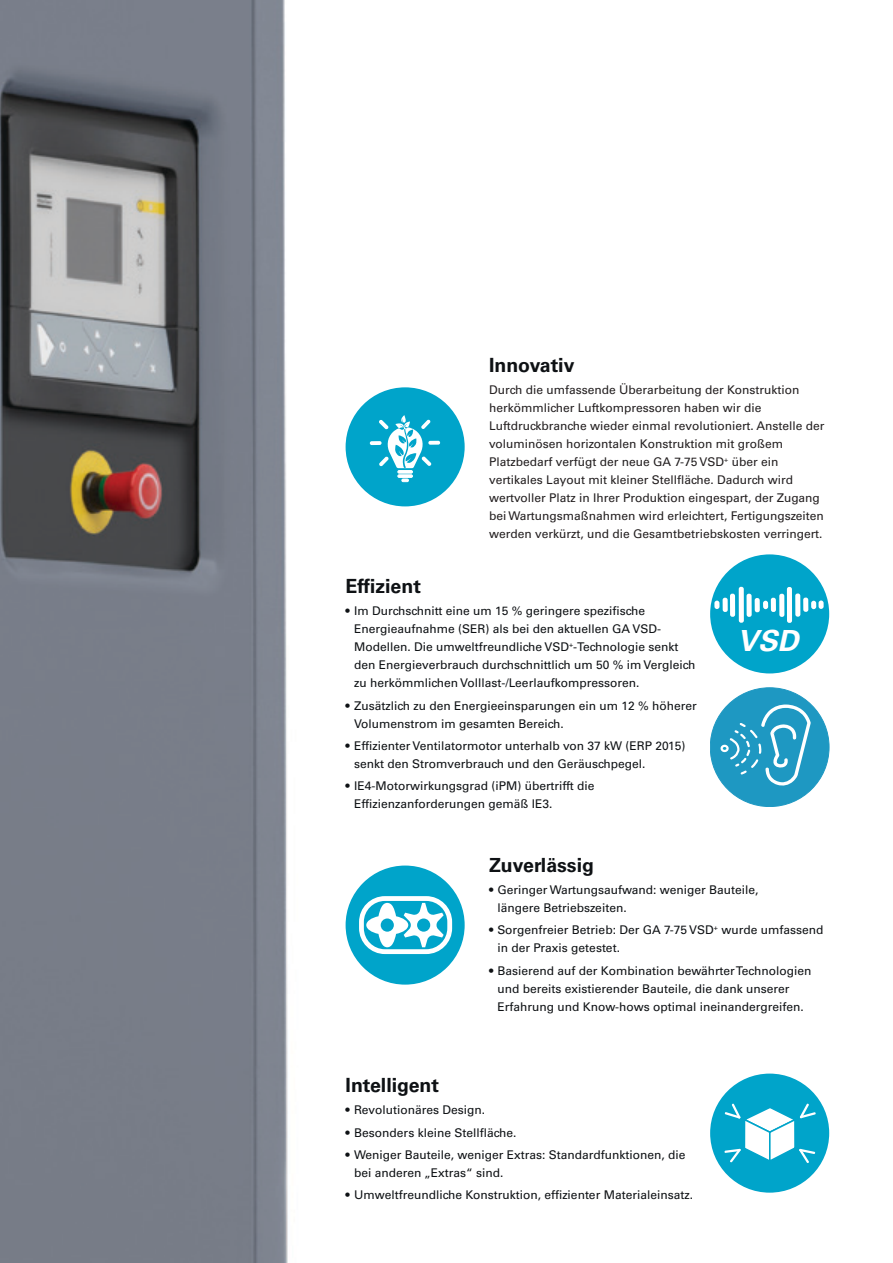
<style>
.page{position:relative;width:893px;height:1263px;background:#fff}
.page>*{position:absolute;margin:0;border:0;box-sizing:border-box;transform-origin:0 0}
.t1{font:italic 700 29.1px "Univers LT Std";color:#fff}
.t2{font:700 19.5px "Univers LT Std";color:#0e1114}
.t3{font:12px/18px "Univers LT Std";color:#0e1114}
.t4{font:12px/18px "Univers LT Std";color:#231f20}
</style>
<div class="page">
<img style="left:0;top:0;width:288px;height:1263px">
<div style="left:710px;top:1073px;width:119px;height:120px;background:#00a4ca;border-radius:50%"></div>
<svg style="left:724px;top:1103px;width:92px;height:60px"></svg>
<div style="left:346px;top:387px;width:119px;height:119px;background:#00a4ca;border-radius:50%"></div>
<div style="left:398px;top:470px;width:15px;height:3px;border:1px solid #fff"></div>
<svg style="left:398px;top:475px;width:15px;height:7px"></svg>
<svg style="left:369px;top:415px;width:72px;height:53px"></svg>
<svg style="left:346px;top:865px;width:119px;height:119px"></svg>
<div style="left:710px;top:554px;width:119px;height:119px;background:#00a4ca;border-radius:50%"></div>
<svg style="left:714px;top:586px;width:110px;height:37px"></svg>
<div style="left:710px;top:688px;width:119px;height:118px;background:#1e98c2;border-radius:50%"></div>
<svg style="left:722px;top:704px;width:89px;height:103px"></svg>
<div style="left:720px;top:745px;width:9px;height:7px;border:2px solid #fff;border-radius:50%"></div>
<h2 class="t2" style="left:489px;top:354px;width:87px">Innovativ</h2>
<p class="t4" style="left:489px;top:381px;width:337px">Durch die umfassende Überarbeitung der Konstruktion herkömmlicher Luftkompressoren haben wir die Luftdruckbranche wieder einmal revolutioniert. Anstelle der voluminösen horizontalen Konstruktion mit großem Platzbedarf verfügt der neue GA 7-75 VSD<sup>+</sup> über ein vertikales Layout mit kleiner Stellfläche. Dadurch wird wertvoller Platz in Ihrer Produktion eingespart, der Zugang bei Wartungsmaßnahmen wird erleichtert, Fertigungszeiten werden verkürzt, und die Gesamtbetriebskosten verringert.</p>
<h2 class="t2" style="left:346px;top:575px;width:77px">Effizient</h2>
<p class="t3" style="left:354px;top:602px;width:343px;text-indent:-9px">• Im Durchschnitt eine um 15 % geringere spezifische Energieaufnahme (SER) als bei den aktuellen GA VSD-Modellen. Die umweltfreundliche VSD<sup>+</sup>-Technologie senkt den Energieverbrauch durchschnittlich um 50 % im Vergleich zu herkömmlichen Volllast-/Leerlaufkompressoren.</p>
<p class="t3" style="left:354px;top:696px;width:344px;text-indent:-9px">• Zusätzlich zu den Energieeinsparungen ein um 12 % höherer<br>Volumenstrom im gesamten Bereich.</p>
<p class="t3" style="left:354px;top:737px;width:333px;text-indent:-9px">• Effizienter Ventilatormotor unterhalb von 37 kW (ERP 2015) senkt den Stromverbrauch und den Geräuschpegel.</p>
<p class="t3" style="left:354px;top:777px;width:242px;text-indent:-9px">• IE4-Motorwirkungsgrad (iPM) übertrifft die<br>Effizienzanforderungen gemäß IE3.</p>
<h1 class="t1" style="left:737px;top:624px;width:63px">VSD</h1>
<h2 class="t2" style="left:489px;top:853px;width:107px">Zuverlässig</h2>
<p class="t3" style="left:497px;top:881px;width:262px;text-indent:-9px">• Geringer Wartungsaufwand: weniger Bauteile, längere Betriebszeiten.</p>
<p class="t3" style="left:497px;top:921px;width:327px;text-indent:-9px">• Sorgenfreier Betrieb: Der GA 7-75 VSD<sup>+</sup> wurde umfassend in der Praxis getestet.</p>
<p class="t3" style="left:497px;top:961px;width:315px;text-indent:-9px">• Basierend auf der Kombination bewährter Technologien und bereits existierender Bauteile, die dank unserer<br>Erfahrung und Know-hows optimal ineinandergreifen.</p>
<h2 class="t2" style="left:346px;top:1074px;width:95px">Intelligent</h2>
<p class="t3" style="left:346px;top:1101px;width:141px">• Revolutionäres Design.</p>
<p class="t3" style="left:346px;top:1123px;width:172px">• Besonders kleine Stellfläche.</p>
<p class="t3" style="left:354px;top:1146px;width:333px;text-indent:-9px">• Weniger Bauteile, weniger Extras: Standardfunktionen, die bei anderen „Extras“ sind.</p>
<p class="t3" style="left:346px;top:1186px;width:349px">• Umweltfreundliche Konstruktion, effizienter Materialeinsatz.</p>
</div>
